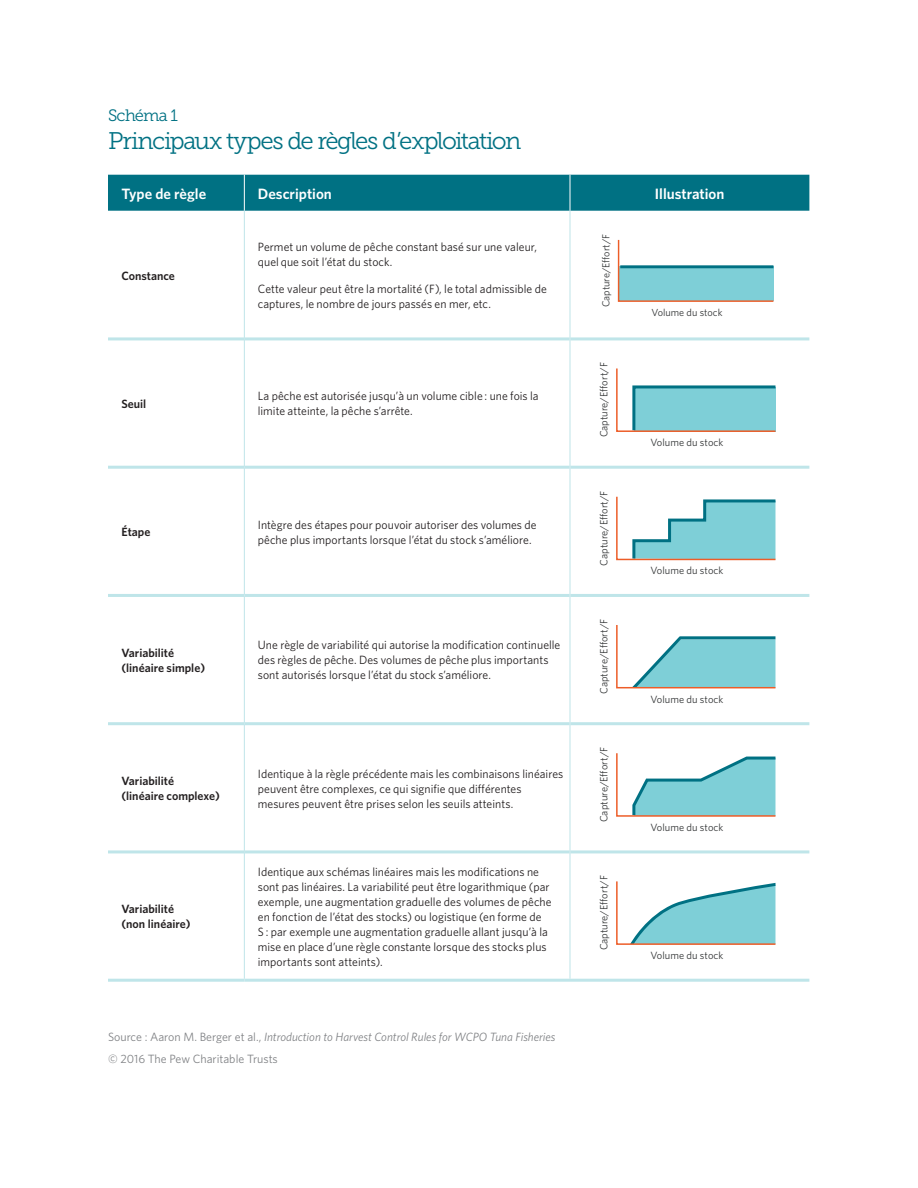
<style>
.page{position:relative;width:918px;height:1188px;background:#fff}
.page>*{position:absolute;margin:0;border:0;box-sizing:border-box;transform-origin:0 0}
.HED{font:24px "Museo Slab 300";letter-spacing:-.055em;color:#007183}
.Figure{font:16.5px "Museo Slab 300";letter-spacing:-.045em;color:#007183}
.Table-H1__left_align{font:600 15px "Whitney";color:#fff}
.Table-H1__center{font:600 15px "Whitney";color:#fff}
.Table_body_left{font:12px/15px "Whitney";letter-spacing:.005em;color:#231f20}
.Table-Left_column{font:600 12px/15px "Whitney";color:#231f20}
.Source{font:italic 12px "Whitney";color:#808285}
.Source-2{font:12px "Whitney";color:#808285}
.t1{font:10.5px "Whitney";color:#343637}
.t2{font:10.2px "Whitney";color:#343637}
.s1{font-style:normal}
</style>
<div class="page">
<div style="left:108px;top:175px;width:701px;height:36px;background:#007183"></div>
<hr style="left:244px;top:175px;width:1px;height:36px;background:#fff">
<hr style="left:570px;top:175px;width:1px;height:36px;background:#fff">
<hr style="left:108px;top:337px;width:136px;height:3px;background:#bfe5e9">
<hr style="left:245px;top:337px;width:325px;height:3px;background:#bfe5e9">
<hr style="left:570px;top:337px;width:239px;height:3px;background:#bfe5e9">
<hr style="left:108px;top:466px;width:136px;height:3px;background:#bfe5e9">
<hr style="left:245px;top:466px;width:325px;height:3px;background:#bfe5e9">
<hr style="left:570px;top:466px;width:239px;height:3px;background:#bfe5e9">
<hr style="left:108px;top:594px;width:136px;height:3px;background:#bfe5e9">
<hr style="left:245px;top:594px;width:325px;height:3px;background:#bfe5e9">
<hr style="left:570px;top:594px;width:239px;height:3px;background:#bfe5e9">
<hr style="left:108px;top:722px;width:136px;height:3px;background:#bfe5e9">
<hr style="left:245px;top:722px;width:325px;height:3px;background:#bfe5e9">
<hr style="left:570px;top:722px;width:239px;height:3px;background:#bfe5e9">
<hr style="left:108px;top:850px;width:136px;height:3px;background:#bfe5e9">
<hr style="left:245px;top:850px;width:325px;height:3px;background:#bfe5e9">
<hr style="left:570px;top:850px;width:239px;height:3px;background:#bfe5e9">
<hr style="left:244px;top:211px;width:1px;height:128px;background:#bfe5e9">
<hr style="left:570px;top:211px;width:1px;height:128px;background:#bfe5e9">
<hr style="left:244px;top:339px;width:1px;height:128px;background:#bfe5e9">
<hr style="left:570px;top:339px;width:1px;height:128px;background:#bfe5e9">
<hr style="left:244px;top:467px;width:1px;height:128px;background:#bfe5e9">
<hr style="left:570px;top:467px;width:1px;height:128px;background:#bfe5e9">
<hr style="left:244px;top:595px;width:1px;height:129px;background:#bfe5e9">
<hr style="left:570px;top:595px;width:1px;height:129px;background:#bfe5e9">
<hr style="left:244px;top:724px;width:1px;height:128px;background:#bfe5e9">
<hr style="left:570px;top:724px;width:1px;height:128px;background:#bfe5e9">
<hr style="left:244px;top:852px;width:1px;height:127px;background:#bfe5e9">
<hr style="left:570px;top:852px;width:1px;height:127px;background:#bfe5e9">
<hr style="left:108px;top:979px;width:136px;height:3px;background:#bfe5e9">
<hr style="left:244px;top:979px;width:326px;height:3px;background:#bfe5e9">
<hr style="left:570px;top:979px;width:239px;height:3px;background:#bfe5e9">
<svg style="left:617px;top:239px;width:157px;height:63px"></svg>
<svg style="left:616px;top:368px;width:160px;height:64px"></svg>
<svg style="left:616px;top:496px;width:160px;height:65px"></svg>
<svg style="left:616px;top:625px;width:160px;height:64px"></svg>
<svg style="left:616px;top:753px;width:160px;height:64px"></svg>
<svg style="left:616px;top:881px;width:160px;height:64px"></svg>
<p class="Figure" style="left:108px;top:106px;width:71px">Schéma 1</p>
<p class="HED" style="left:108px;top:128px;width:415px">Principaux types de règles d’exploitation</p>
<p class="Table-H1__left_align" style="left:122px;top:184px;width:86px">Type de règle</p>
<p class="Table-H1__left_align" style="left:258px;top:184px;width:76px">Description</p>
<p class="Table-H1__center" style="left:655px;top:184px;width:71px">Illustration</p>
<p class="Table-Left_column" style="left:122px;top:268px;width:55px">Constance</p>
<p class="Table_body_left" style="left:258px;top:239px;width:281px">Permet un volume de pêche constant basé sur une valeur, quel que soit l’état du stock.</p>
<p class="Table_body_left" style="left:258px;top:281px;width:290px">Cette valeur peut être la mortalité (F), le total admissible de captures, le nombre de jours passés en mer, etc.</p>
<p class="Table-Left_column" style="left:122px;top:396px;width:26px">Seuil</p>
<p class="Table_body_left" style="left:258px;top:388px;width:282px">La pêche est autorisée jusqu’à un volume cible : une fois la limite atteinte, la pêche s’arrête.</p>
<p class="Table-Left_column" style="left:122px;top:524px;width:31px">Étape</p>
<p class="Table_body_left" style="left:258px;top:517px;width:280px">Intègre des étapes pour pouvoir autoriser des volumes de pêche plus importants lorsque l’état du stock s’améliore.</p>
<p class="Table-Left_column" style="left:122px;top:645px;width:85px">Variabilité (linéaire simple)</p>
<p class="Table_body_left" style="left:258px;top:637px;width:304px">Une règle de variabilité qui autorise la modification continuelle des règles de pêche. Des volumes de pêche plus importants sont autorisés lorsque l’état du stock s’améliore.</p>
<p class="Table-Left_column" style="left:122px;top:773px;width:100px">Variabilité<br>(linéaire complexe)</p>
<p class="Table_body_left" style="left:258px;top:766px;width:307px">Identique à la règle précédente mais les combinaisons linéaires peuvent être complexes, ce qui signifie que différentes mesures peuvent être prises selon les seuils atteints.</p>
<p class="t2" style="left:599px;top:307px;width:75px;rotate:-90deg">Capture/E ort/F</p>
<p class="t1" style="left:597px;top:437px;width:77px;rotate:-90deg">Capture/E ort/F</p>
<p class="t1" style="left:597px;top:566px;width:77px;rotate:-90deg">Capture/E ort/F</p>
<p class="t1" style="left:597px;top:694px;width:77px;rotate:-90deg">Capture/E ort/F</p>
<p class="t1" style="left:597px;top:822px;width:77px;rotate:-90deg">Capture/E ort/F</p>
<p class="Table-Left_column" style="left:122px;top:901px;width:70px">Variabilité (non linéaire)</p>
<p class="Table_body_left" style="left:258px;top:864px;width:295px">Identique aux schémas linéaires mais les modifications ne sont pas linéaires. La variabilité peut être logarithmique (par exemple, une augmentation graduelle des volumes de pêche en fonction de l’état des stocks) ou logistique (en forme de<br>S : par exemple une augmentation graduelle allant jusqu’à la mise en place d’une règle constante lorsque des stocks plus importants sont atteints).</p>
<p class="t1" style="left:597px;top:950px;width:77px;rotate:-90deg">Capture/E ort/F</p>
<p class="Source" style="left:108px;top:1028px;width:449px"><span class="s1">Source : Aaron M. Berger et al.,</span> Introduction to Harvest Control Rules for WCPO Tuna Fisheries</p>
<p class="Source-2" style="left:108px;top:1051px;width:171px">© 2016 The Pew Charitable Trusts</p>
<p class="t2" style="left:652px;top:305px;width:72px">Volume du stock</p>
<p class="t1" style="left:651px;top:435px;width:74px">Volume du stock</p>
<p class="t1" style="left:651px;top:564px;width:74px">Volume du stock</p>
<p class="t1" style="left:651px;top:692px;width:74px">Volume du stock</p>
<p class="t1" style="left:651px;top:820px;width:74px">Volume du stock</p>
<p class="t1" style="left:651px;top:948px;width:74px">Volume du stock</p>
</div>
